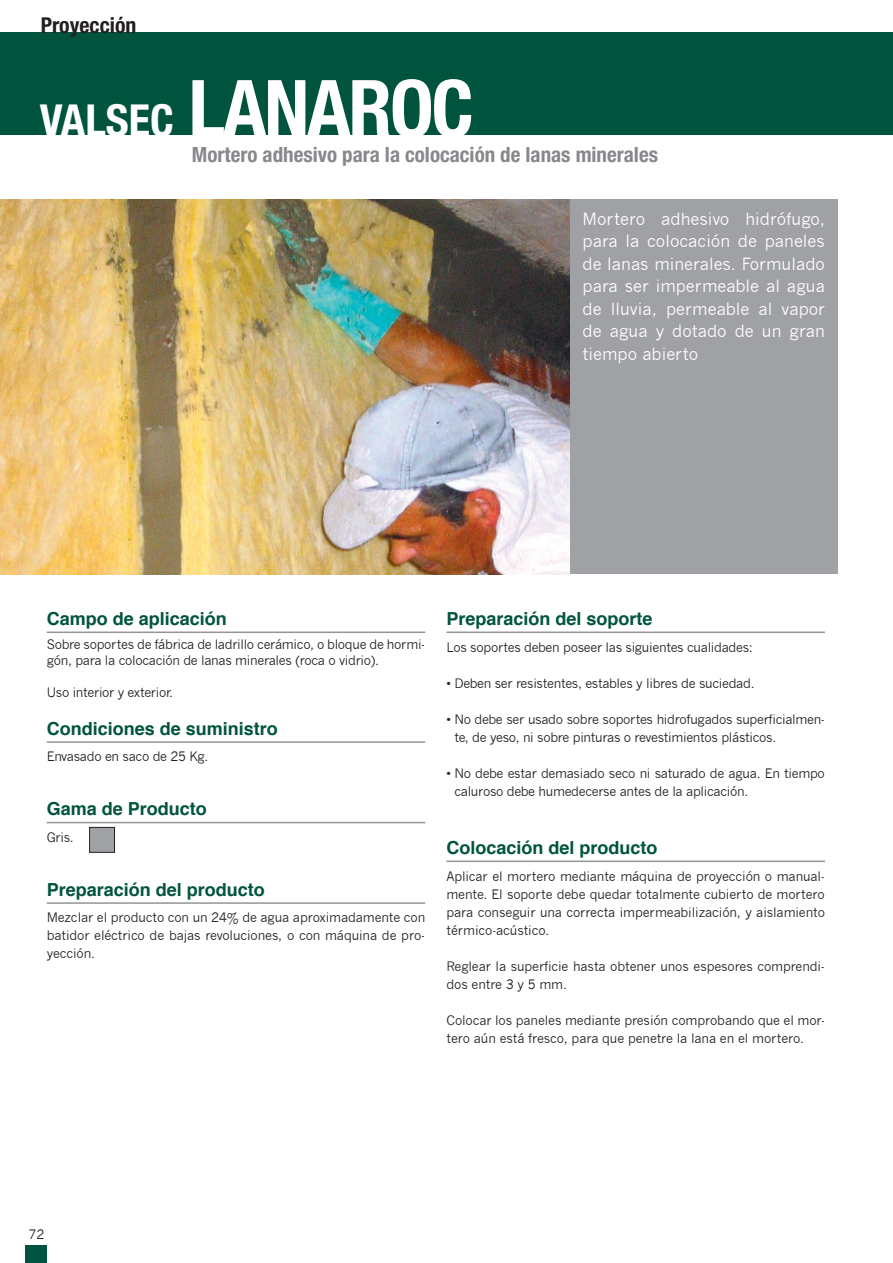
<style>
.page{position:relative;width:893px;height:1263px;background:#fff}
.page>*{position:absolute;margin:0;border:0;box-sizing:border-box;transform-origin:0 0}
.t1{font:700 condensed 78.75px "Helvetica Neue";letter-spacing:-.03em;color:#fff}
.t2{font:700 condensed 44.25px "Helvetica Neue";color:#fff}
.t3{font:700 condensed 21.9px "Helvetica Neue";color:#231f20}
.t4{font:700 condensed 21px "Helvetica Neue";color:#86888b}
.t5{font:700 18px "Helvetica";color:#00543d}
.t6{font:16.5px/22.5px "News Gothic";color:#fff;text-align:justify}
.t7{font:12.75px/18px "News Gothic";letter-spacing:-.025em;color:#231f20}
</style>
<div class="page">
<div style="left:26px;top:1245px;width:21px;height:18px;background:#00543d"></div>
<div style="left:0;top:32px;width:893px;height:103px;background:#00543d"></div>
<div style="left:570px;top:200px;width:268px;height:374px;background:#9fa1a4"></div>
<hr style="left:47px;top:631px;width:378px;height:2px;background:#939598">
<hr style="left:47px;top:741px;width:378px;height:2px;background:#939598">
<hr style="left:47px;top:822px;width:378px;height:1px;background:#939598">
<hr style="left:47px;top:902px;width:378px;height:2px;background:#939598">
<hr style="left:446px;top:631px;width:379px;height:2px;background:#939598">
<hr style="left:446px;top:860px;width:379px;height:2px;background:#939598">
<div style="left:90px;top:827px;width:25px;height:25px;background:#9fa1a4"></div>
<div style="left:89px;top:827px;width:26px;height:26px;border:1px solid #231f20"></div>
<img style="left:0;top:200px;width:570px;height:374px">
<h3 class="t3" style="left:41px;top:17px;width:97px">Proyección</h3>
<h2 class="t2" style="left:40px;top:105px;width:136px">VALSEC</h2>
<h1 class="t1" style="left:189px;top:80px;width:287px">LANAROC</h1>
<h3 class="t4" style="left:192px;top:147px;width:468px">Mortero adhesivo para la colocación de lanas minerales</h3>
<p class="t6" style="left:583px;top:207px;width:244px">Mortero adhesivo hidrófugo, para la colocación de paneles de lanas minerales. Formulado para ser impermeable al agua de lluvia, permeable al vapor de agua y dotado de un gran tiempo abierto</p>
<h3 class="t5" style="left:47px;top:611px;width:182px">Campo de aplicación</h3>
<p class="t7" style="left:47px;top:637px;width:380px;line-height:15.8px">Sobre soportes de fábrica de ladrillo cerámico, o bloque de hormi&shy;gón, para la colocación de lanas minerales (roca o vidrio).</p>
<p class="t7" style="left:47px;top:683px;width:128px">Uso interior y exterior.</p>
<h3 class="t5" style="left:47px;top:721px;width:233px">Condiciones de suministro</h3>
<p class="t7" style="left:47px;top:748px;width:163px">Envasado en saco de 25 Kg.</p>
<h3 class="t5" style="left:47px;top:801px;width:162px">Gama de Producto</h3>
<p class="t7" style="left:47px;top:828px;width:29px">Gris.</p>
<h3 class="t5" style="left:47px;top:882px;width:220px">Preparación del producto</h3>
<p class="t7" style="left:47px;top:909px;width:380px;text-align:justify">Mezclar el producto con un 24% de agua aproximadamente con batidor eléctrico de bajas revoluciones, o con máquina de pro&shy;yección.</p>
<h3 class="t5" style="left:446px;top:611px;width:208px">Preparación del soporte</h3>
<p class="t7" style="left:446px;top:638px;width:308px">Los soportes deben poseer las siguientes cualidades:</p>
<p class="t7" style="left:446px;top:674px;width:310px">• Deben ser resistentes, estables y libres de suciedad.</p>
<p class="t7" style="left:454px;top:710px;width:372px;text-indent:-8px">• No debe ser usado sobre soportes hidrofugados superficialmen&shy;te, de yeso, ni sobre pinturas o revestimientos plásticos.</p>
<p class="t7" style="left:454px;top:764px;width:372px;text-indent:-8px">• No debe estar demasiado seco ni saturado de agua. En tiempo caluroso debe humedecerse antes de la aplicación.</p>
<h3 class="t5" style="left:446px;top:840px;width:213px">Colocación del producto</h3>
<p class="t7" style="left:446px;top:867px;width:380px;text-align:justify">Aplicar el mortero mediante máquina de proyección o manual&shy;mente. El soporte debe quedar totalmente cubierto de mortero para conseguir una correcta impermeabilización, y aislamiento térmico-acústico.</p>
<p class="t7" style="left:446px;top:957px;width:380px">Reglear la superficie hasta obtener unos espesores comprendi&shy;dos entre 3 y 5 mm.</p>
<p class="t7" style="left:446px;top:1011px;width:380px">Colocar los paneles mediante presión comprobando que el mor&shy;tero aún está fresco, para que penetre la lana en el mortero.</p>
<p class="t7" style="left:28px;top:1225px;width:17px">72</p>
</div>
